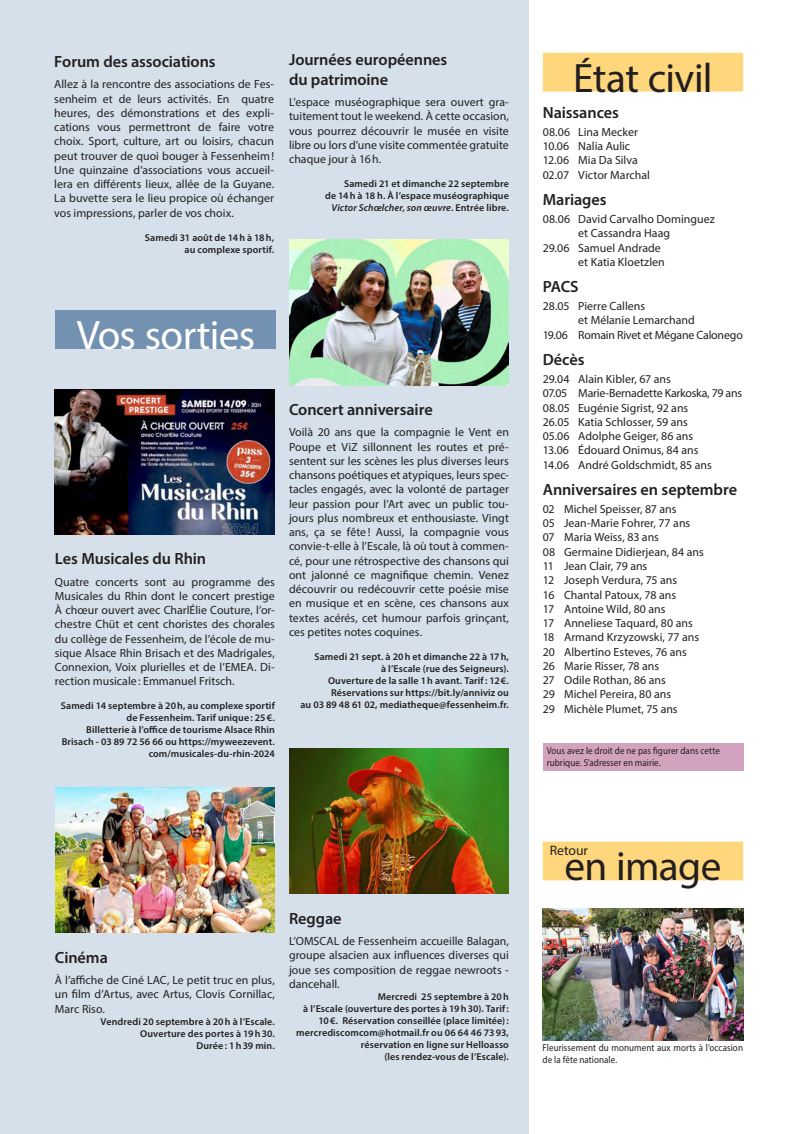
<style>
.page{position:relative;width:798px;height:1134px;background:#fff}
.page>*{position:absolute;margin:0;border:0;box-sizing:border-box;transform-origin:0 0}
.t1{font:41.25px "Myriad Pro";letter-spacing:-.015em;color:#231f20}
.t2{font:41.25px "Myriad Pro";letter-spacing:-.015em;color:#fff}
.Ss_Titre_13_Sb{font:600 16.25px/19.5px "Myriad Pro";letter-spacing:-.005em;color:#231f20}
.t3{font:13.75px "Myriad Pro";color:#231f20}
.Textes_9_5{font:11.88px/14.2px "Myriad Pro";color:#231f20;text-align:justify}
.texte___tab_6_et_10{font:11.88px/14.2px "Myriad Pro";color:#231f20}
.fin_d_art__8_sb{font:600 10px/12px "Myriad Pro";letter-spacing:.01em;color:#231f20;text-align:right}
.Légende_8{font:10px/12px "Myriad Pro";letter-spacing:.01em;color:#231f20;scale:.9 1}
.s1{font-style:italic}
</style>
<div class="page">
<div style="left:0;top:0;width:528px;height:1134px;background:#d5e0eb"></div>
<div style="left:542px;top:842px;width:200px;height:38px;background:#fed77d"></div>
<div style="left:543px;top:742px;width:199px;height:29px;background:#d3a2bf"></div>
<div style="left:542px;top:53px;width:200px;height:39px;background:#fed77d"></div>
<img style="left:55px;top:787px;width:220px;height:146px">
<div style="left:55px;top:310px;width:220px;height:39px;background:#7391b1"></div>
<img style="left:289px;top:749px;width:219px;height:145px">
<img style="left:542px;top:909px;width:200px;height:131px">
<img style="left:55px;top:389px;width:220px;height:145px">
<img style="left:289px;top:240px;width:219px;height:145px">
<p class="Ss_Titre_13_Sb" style="left:54px;top:51px;width:163px">Forum des associations</p>
<p class="Textes_9_5" style="left:54px;top:77px;width:221px">Allez à la rencontre des associations de Fes&shy;senheim et de leurs activités. En quatre heures, des démonstrations et des expli&shy;cations vous permettront de faire votre choix. Sport, culture, art ou loisirs, chacun peut trouver de quoi bouger à Fessenheim!<br>Une quinzaine d’associations vous accueil&shy;lera en différents lieux, allée de la Guyane.<br>La buvette sera le lieu propice où échanger vos impressions, parler de vos choix.</p>
<p class="fin_d_art__8_sb" style="left:145px;top:231px;width:131px">Samedi 31 août de 14h à 18h,</p>
<p class="fin_d_art__8_sb" style="left:184px;top:243px;width:91px">au complexe sportif.</p>
<p class="Ss_Titre_13_Sb" style="left:289px;top:50px;width:160px">Journées européennes du patrimoine</p>
<p class="Textes_9_5" style="left:289px;top:95px;width:221px">L’espace muséographique sera ouvert gra&shy;tuitement tout le weekend. À cette occasion, vous pourrez découvrir le musée en visite libre ou lors d’une visite commentée gratuite chaque jour à 16h.</p>
<p class="fin_d_art__8_sb" style="left:325px;top:178px;width:185px">Samedi 21 et dimanche 22 septembre<br>de 14h à 18 h. À l’espace muséographique<br><span class="s1">Victor Schœlcher, son œuvre</span>. Entrée libre.</p>
<p class="t2" style="left:77px;top:309px;width:180px">Vos sorties</p>
<p class="Ss_Titre_13_Sb" style="left:55px;top:549px;width:153px">Les Musicales du Rhin</p>
<p class="Textes_9_5" style="left:55px;top:574px;width:221px">Quatre concerts sont au programme des Musicales du Rhin dont le concert prestige À chœur ouvert avec CharlÉlie Couture, l’or&shy;chestre Chüt et cent choristes des chorales du collège de Fessenheim, de l’école de mu&shy;sique Alsace Rhin Brisach et des Madrigales, Connexion, Voix plurielles et de l’EMEA. Di&shy;rection musicale : Emmanuel Fritsch.</p>
<p class="fin_d_art__8_sb" style="left:61px;top:700px;width:215px">Samedi 14 septembre à 20h, au complexe sportif de Fessenheim. Tarif unique: 25€.</p>
<p class="fin_d_art__8_sb" style="left:62px;top:724px;width:214px">Billetterie à l’office de tourisme Alsace Rhin<br>Brisach - 03 89 72 56 66 ou https://myweezevent. com/musicales-du-rhin-2024</p>
<p class="Ss_Titre_13_Sb" style="left:289px;top:399px;width:145px">Concert anniversaire</p>
<p class="Textes_9_5" style="left:289px;top:425px;width:221px">Voilà 20 ans que la compagnie le Vent en Poupe et ViZ sillonnent les routes et pré&shy;sentent sur les scènes les plus diverses leurs chansons poétiques et atypiques, leurs spec&shy;tacles engagés, avec la volonté de partager leur passion pour l’Art avec un public tou&shy;jours plus nombreux et enthousiaste. Vingt ans, ça se fête! Aussi, la compagnie vous convie-t-elle à l’Escale, là où tout à commen&shy;cé, pour une rétrospective des chansons qui ont jalonné ce magnifique chemin. Venez découvrir ou redécouvrir cette poésie mise en musique et en scène, ces chansons aux textes acérés, cet humour parfois grinçant, ces petites notes coquines.</p>
<p class="fin_d_art__8_sb" style="left:314px;top:650px;width:196px">Samedi 21 sept. à 20h et dimanche 22 à 17h,</p>
<p class="fin_d_art__8_sb" style="left:381px;top:662px;width:129px">à l’Escale (rue des Seigneurs).</p>
<p class="fin_d_art__8_sb" style="left:328px;top:674px;width:182px">Ouverture de la salle 1h avant. Tarif: 12€.</p>
<p class="fin_d_art__8_sb" style="left:331px;top:686px;width:179px">Réservations sur https://bit.ly/anniviz ou</p>
<p class="fin_d_art__8_sb" style="left:300px;top:698px;width:210px">au 03 89 48 61 02, mediatheque@fessenheim.fr.</p>
<p class="t1" style="left:573px;top:52px;width:141px">État civil</p>
<p class="Ss_Titre_13_Sb" style="left:542px;top:102px;width:77px">Naissances</p>
<p class="texte___tab_6_et_10" style="left:542px;top:125px;width:96px">08.06 Lina Mecker</p>
<p class="texte___tab_6_et_10" style="left:542px;top:139px;width:89px">10.06 Nalia Aulic</p>
<p class="texte___tab_6_et_10" style="left:542px;top:153px;width:97px">12.06 Mia Da Silva</p>
<p class="texte___tab_6_et_10" style="left:542px;top:167px;width:109px">02.07 Victor Marchal</p>
<p class="Ss_Titre_13_Sb" style="left:542px;top:190px;width:65px">Mariages</p>
<p class="texte___tab_6_et_10" style="left:578px;top:212px;width:138px;text-indent:-35px">08.06 David Carvalho Dominguez et Cassandra Haag</p>
<p class="texte___tab_6_et_10" style="left:578px;top:240px;width:88px;text-indent:-35px">29.06 Samuel Andrade et Katia Kloetzlen</p>
<p class="Ss_Titre_13_Sb" style="left:542px;top:277px;width:37px">PACS</p>
<p class="texte___tab_6_et_10" style="left:578px;top:299px;width:118px;text-indent:-35px">28.05 Pierre Callens<br>et Mélanie Lemarchand</p>
<p class="texte___tab_6_et_10" style="left:542px;top:327px;width:201px">19.06 Romain Rivet et Mégane Calonego</p>
<p class="Ss_Titre_13_Sb" style="left:542px;top:350px;width:43px">Décès</p>
<p class="texte___tab_6_et_10" style="left:542px;top:372px;width:129px">29.04 Alain Kibler, 67 ans</p>
<p class="texte___tab_6_et_10" style="left:542px;top:386px;width:201px">07.05 Marie-Bernadette Karkoska, 79 ans</p>
<p class="texte___tab_6_et_10" style="left:542px;top:400px;width:147px">08.05 Eugénie Sigrist, 92 ans</p>
<p class="texte___tab_6_et_10" style="left:542px;top:415px;width:146px">26.05 Katia Schlosser, 59 ans</p>
<p class="texte___tab_6_et_10" style="left:542px;top:429px;width:152px">05.06 Adolphe Geiger, 86 ans</p>
<p class="texte___tab_6_et_10" style="left:542px;top:443px;width:157px">13.06 Édouard Onimus, 84 ans</p>
<p class="texte___tab_6_et_10" style="left:542px;top:457px;width:170px">14.06 André Goldschmidt, 85 ans</p>
<p class="Ss_Titre_13_Sb" style="left:542px;top:480px;width:196px">Anniversaires en septembre</p>
<p class="texte___tab_6_et_10" style="left:542px;top:502px;width:135px">02 Michel Speisser, 87 ans</p>
<p class="texte___tab_6_et_10" style="left:542px;top:516px;width:149px">05 Jean-Marie Fohrer, 77 ans</p>
<p class="texte___tab_6_et_10" style="left:542px;top:530px;width:118px">07 Maria Weiss, 83 ans</p>
<p class="texte___tab_6_et_10" style="left:542px;top:544px;width:162px">08 Germaine Didierjean, 84 ans</p>
<p class="texte___tab_6_et_10" style="left:542px;top:559px;width:106px">11 Jean Clair, 79 ans</p>
<p class="texte___tab_6_et_10" style="left:542px;top:573px;width:136px">12 Joseph Verdura, 75 ans</p>
<p class="texte___tab_6_et_10" style="left:542px;top:587px;width:135px">16 Chantal Patoux, 78 ans</p>
<p class="texte___tab_6_et_10" style="left:542px;top:601px;width:124px">17 Antoine Wild, 80 ans</p>
<p class="texte___tab_6_et_10" style="left:542px;top:616px;width:151px">17 Anneliese Taquard, 80 ans</p>
<p class="texte___tab_6_et_10" style="left:542px;top:630px;width:158px">18 Armand Krzyzowski, 77 ans</p>
<p class="texte___tab_6_et_10" style="left:542px;top:644px;width:145px">20 Albertino Esteves, 76 ans</p>
<p class="texte___tab_6_et_10" style="left:542px;top:658px;width:118px">26 Marie Risser, 78 ans</p>
<p class="texte___tab_6_et_10" style="left:542px;top:673px;width:124px">27 Odile Rothan, 86 ans</p>
<p class="texte___tab_6_et_10" style="left:542px;top:687px;width:130px">29 Michel Pereira, 80 ans</p>
<p class="texte___tab_6_et_10" style="left:542px;top:701px;width:136px">29 Michèle Plumet, 75 ans</p>
<p class="Légende_8" style="left:546px;top:745px;width:194px">Vous avez le droit de ne pas figurer dans cette rubrique. S’adresser en mairie.</p>
<p class="Ss_Titre_13_Sb" style="left:55px;top:947px;width:54px">Cinéma</p>
<p class="Textes_9_5" style="left:55px;top:973px;width:221px">À l’affiche de Ciné LAC, Le petit truc en plus, un film d’Artus, avec Artus, Clovis Cornillac, Marc Riso.</p>
<p class="fin_d_art__8_sb" style="left:101px;top:1015px;width:176px">Vendredi 20 septembre à 20h à l’Escale.</p>
<p class="fin_d_art__8_sb" style="left:140px;top:1027px;width:136px">Ouverture des portes à 19h30.</p>
<p class="fin_d_art__8_sb" style="left:196px;top:1039px;width:80px">Durée: 1h39 min.</p>
<p class="t3" style="left:549px;top:842px;width:40px">Retour</p>
<p class="t1" style="left:564px;top:841px;width:158px">en image</p>
<p class="Ss_Titre_13_Sb" style="left:289px;top:908px;width:54px">Reggae</p>
<p class="Textes_9_5" style="left:289px;top:934px;width:221px">L’OMSCAL de Fessenheim accueille Balagan, groupe alsacien aux influences diverses qui joue ses composition de reggae newroots - dancehall.</p>
<p class="fin_d_art__8_sb" style="left:377px;top:990px;width:133px">Mercredi 25 septembre à 20h</p>
<p class="fin_d_art__8_sb" style="left:303px;top:1002px;width:207px">à l’Escale (ouverture des portes à 19h30). Tarif:<br>10€. Réservation conseillée (place limitée):</p>
<p class="fin_d_art__8_sb" style="left:296px;top:1026px;width:214px">mercrediscomcom@hotmail.fr ou 06 64 46 7393, réservation en ligne sur Helloasso</p>
<p class="fin_d_art__8_sb" style="left:384px;top:1050px;width:126px">(les rendez-vous de l’Escale).</p>
<p class="Légende_8" style="left:542px;top:1041px;width:224px">Fleurissement du monument aux morts à l’occasion de la fête nationale.</p>
</div>
